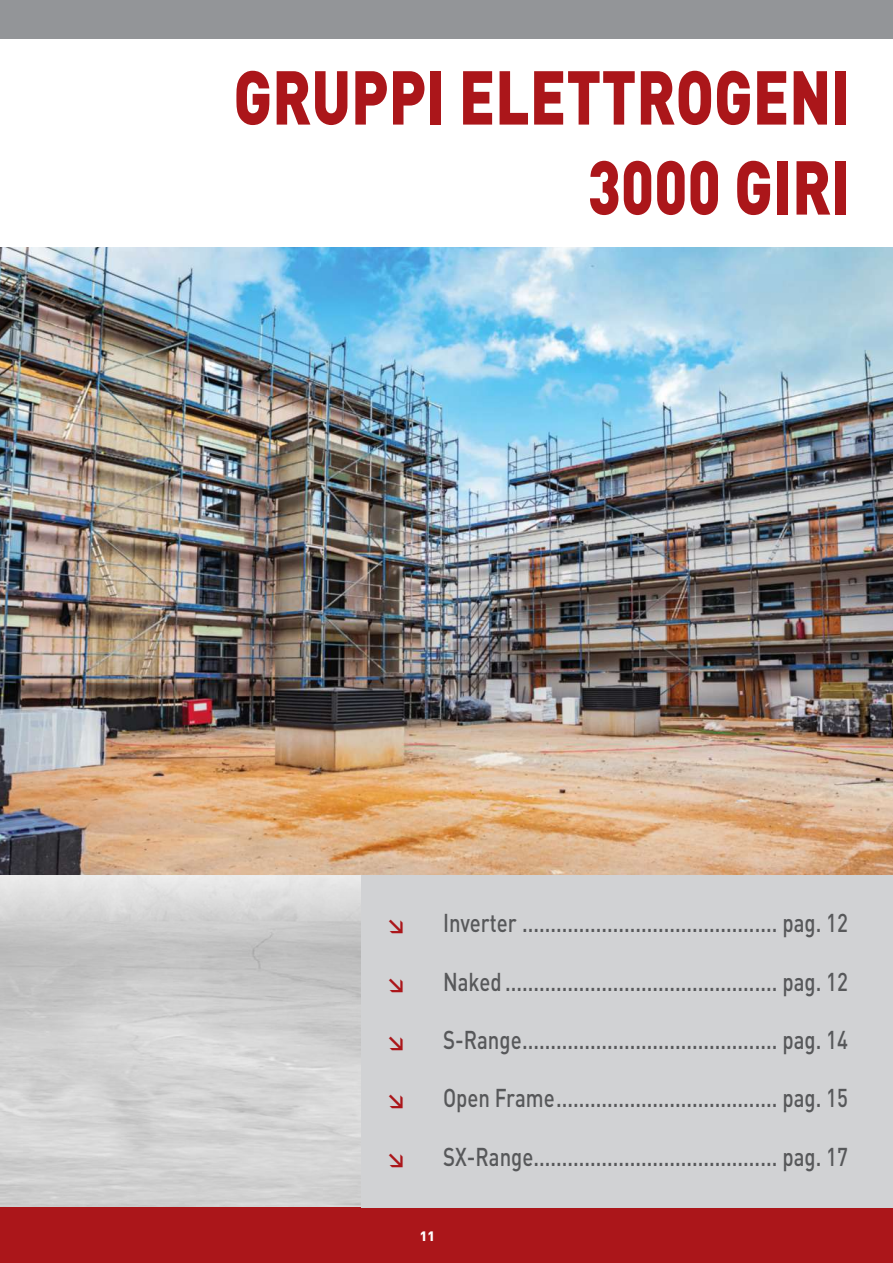
<style>
.page{position:relative;width:893px;height:1263px;background:#fff}
.page>*{position:absolute;margin:0;border:0;box-sizing:border-box;transform-origin:0 0}
.t1{font:900 75px "DIN Pro";color:#ab161a;scale:.8 1}
.t2{font:500 25.5px "DIN Pro";color:#57585a;scale:.8 1}
.t3{font:700 19.5px "DIN Pro";color:#ab161a}
.t4{font:900 13.5px "DIN Pro";color:#fff}
</style>
<div class="page">
<img style="left:0;top:874px;width:361px;height:334px">
<div style="left:0;top:0;width:893px;height:39px;background:#939598"></div>
<div style="left:0;top:1208px;width:893px;height:55px;background:#ab161a"></div>
<div style="left:361px;top:254px;width:532px;height:954px;background:#d1d2d4"></div>
<img style="left:0;top:248px;width:893px;height:626px">
<p class="t1" style="left:233px;top:47px;width:773px">GRUPPI ELETTROGENI</p>
<p class="t1" style="left:587px;top:137px;width:330px">3000 GIRI</p>
<p class="t3" style="left:386px;top:912px;width:22px">↘</p>
<p class="t2" style="left:443px;top:905px;width:508px">Inverter ............................................. pag. 12</p>
<p class="t3" style="left:386px;top:970px;width:22px">↘</p>
<p class="t2" style="left:443px;top:964px;width:508px">Naked ................................................ pag. 12</p>
<p class="t3" style="left:386px;top:1028px;width:22px">↘</p>
<p class="t2" style="left:443px;top:1022px;width:508px">S-Range............................................. pag. 14</p>
<p class="t3" style="left:386px;top:1087px;width:22px">↘</p>
<p class="t2" style="left:443px;top:1081px;width:508px">Open Frame....................................... pag. 15</p>
<p class="t3" style="left:386px;top:1145px;width:22px">↘</p>
<p class="t2" style="left:443px;top:1139px;width:508px">SX-Range........................................... pag. 17</p>
<p class="t4" style="left:420px;top:1226px;width:17px">11</p>
</div>
